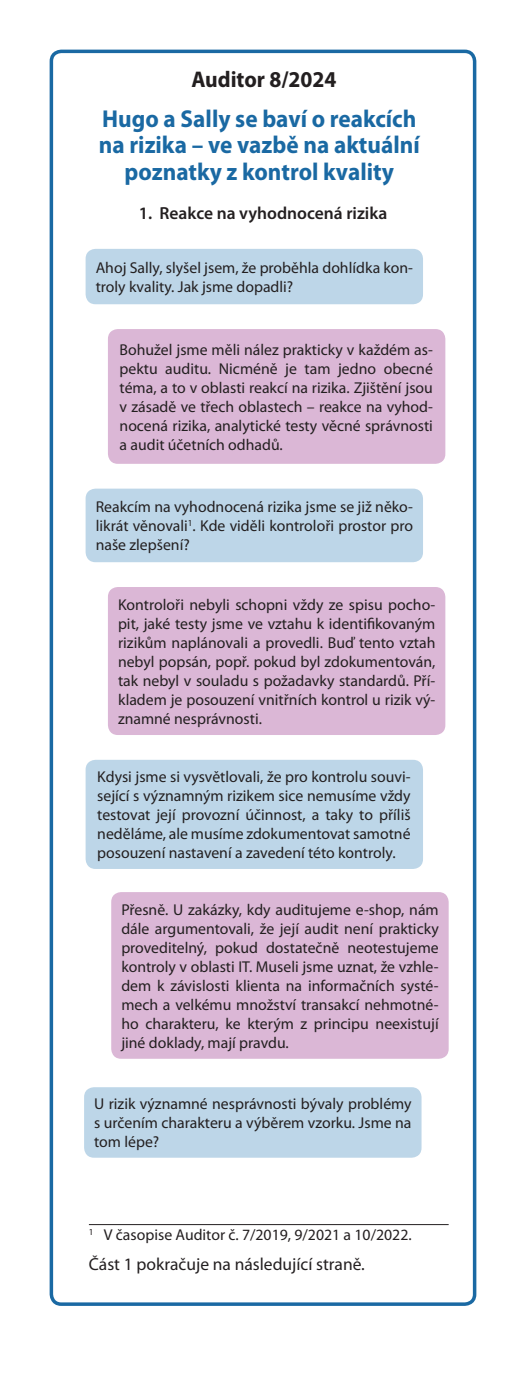
<style>
.page{position:relative;width:526px;height:1389px;background:#fff}
.page>*{position:absolute;margin:0;border:0;box-sizing:border-box;transform-origin:0 0}
.t1{font:700 24.5px/26.2px "Myriad Pro";color:#1a69a3;text-align:center;scale:.95 1}
.t2{font:700 22.75px "Myriad Pro";color:#231f20;scale:.95 1}
.t3{font:17.5px "Myriad Pro";color:#231f20}
.t4{font:600 17.5px "Myriad Pro";color:#231f20}
.t5{font:15.75px/18.9px "Myriad Pro";color:#231f20;text-align:justify}
</style>
<div class="page">
<div style="left:50px;top:50px;width:426px;height:1256px;border:4px solid #1a69a3;border-radius:10px"></div>
<div style="left:86px;top:760px;width:337px;height:109px;background:#bdd6e8;border-radius:10px"></div>
<div style="left:86px;top:249px;width:337px;height:55px;background:#bdd6e8;border-radius:10px"></div>
<div style="left:108px;top:329px;width:337px;height:135px;background:#dbb7d6;border-radius:10px"></div>
<div style="left:86px;top:489px;width:337px;height:73px;background:#bdd6e8;border-radius:10px"></div>
<div style="left:108px;top:587px;width:337px;height:148px;background:#dbb7d6;border-radius:10px"></div>
<hr style="left:89px;top:1224px;width:360px;height:1px;background:#231f20">
<div style="left:111px;top:892px;width:338px;height:167px;background:#dbb7d6;border-radius:10px"></div>
<div style="left:84px;top:1087px;width:337px;height:71px;background:#bdd6e8;border-radius:10px"></div>
<h2 class="t2" style="left:191px;top:64px;width:154px">Auditor 8/2024</h2>
<h1 class="t1" style="left:99px;top:105px;width:339px">Hugo a Sally se baví o reakcích na rizika – ve vazbě na aktuální poznatky z kontrol kvality</h1>
<p class="t4" style="left:139px;top:202px;width:250px">1. Reakce na vyhodnocená rizika</p>
<p class="t5" style="left:96px;top:258px;width:319px">Ahoj Sally, slyšel jsem, že proběhla dohlídka kon&shy;troly kvality. Jak jsme dopadli?</p>
<p class="t5" style="left:120px;top:340px;width:315px">Bohužel jsme měli nález prakticky v každém as&shy;pektu auditu. Nicméně je tam jedno obecné téma, a to v oblasti reakcí na rizika. Zjištění jsou v zásadě ve třech oblastech – reakce na vyhod&shy;nocená rizika, analytické testy věcné správnosti a audit účetních odhadů.</p>
<p class="t5" style="left:96px;top:497px;width:319px">Reakcím na vyhodnocená rizika jsme se již něko&shy;likrát věnovali<sup>1</sup>. Kde viděli kontroloři prostor pro naše zlepšení?</p>
<p class="t5" style="left:118px;top:595px;width:319px">Kontroloři nebyli schopni vždy ze spisu pocho&shy;pit, jaké testy jsme ve vztahu k identifikovaným rizikům naplánovali a provedli. Buď tento vztah nebyl popsán, popř. pokud byl zdokumentován, tak nebyl v souladu s požadavky standardů. Pří&shy;kladem je posouzení vnitřních kontrol u rizik vý&shy;znamné nesprávnosti.</p>
<p class="t5" style="left:97px;top:768px;width:315px">Kdysi jsme si vysvětlovali, že pro kontrolu souvi&shy;sející s významným rizikem sice nemusíme vždy testovat její provozní účinnost, a taky to příliš neděláme, ale musíme zdokumentovat samotné posouzení nastavení a zavedení této kontroly.</p>
<p class="t5" style="left:121px;top:900px;width:319px">Přesně. U zakázky, kdy auditujeme e-shop, nám dále argumentovali, že její audit není prakticky proveditelný, pokud dostatečně neotestujeme kontroly v oblasti IT. Museli jsme uznat, že vzhle&shy;dem k závislosti klienta na informačních systé&shy;mech a velkému množství transakcí nehmotné&shy;ho charakteru, ke kterým z principu neexistují jiné doklady, mají pravdu.</p>
<p class="t5" style="left:94px;top:1094px;width:319px">U rizik významné nesprávnosti bývaly problémy s určením charakteru a výběrem vzorku. Jsme na tom lépe?</p>
<p class="t5" style="left:89px;top:1225px;width:324px"><sup>1</sup> V časopise Auditor č. 7/2019, 9/2021 a 10/2022.</p>
<p class="t3" style="left:89px;top:1253px;width:277px">Část 1 pokračuje na následující straně.</p>
</div>
